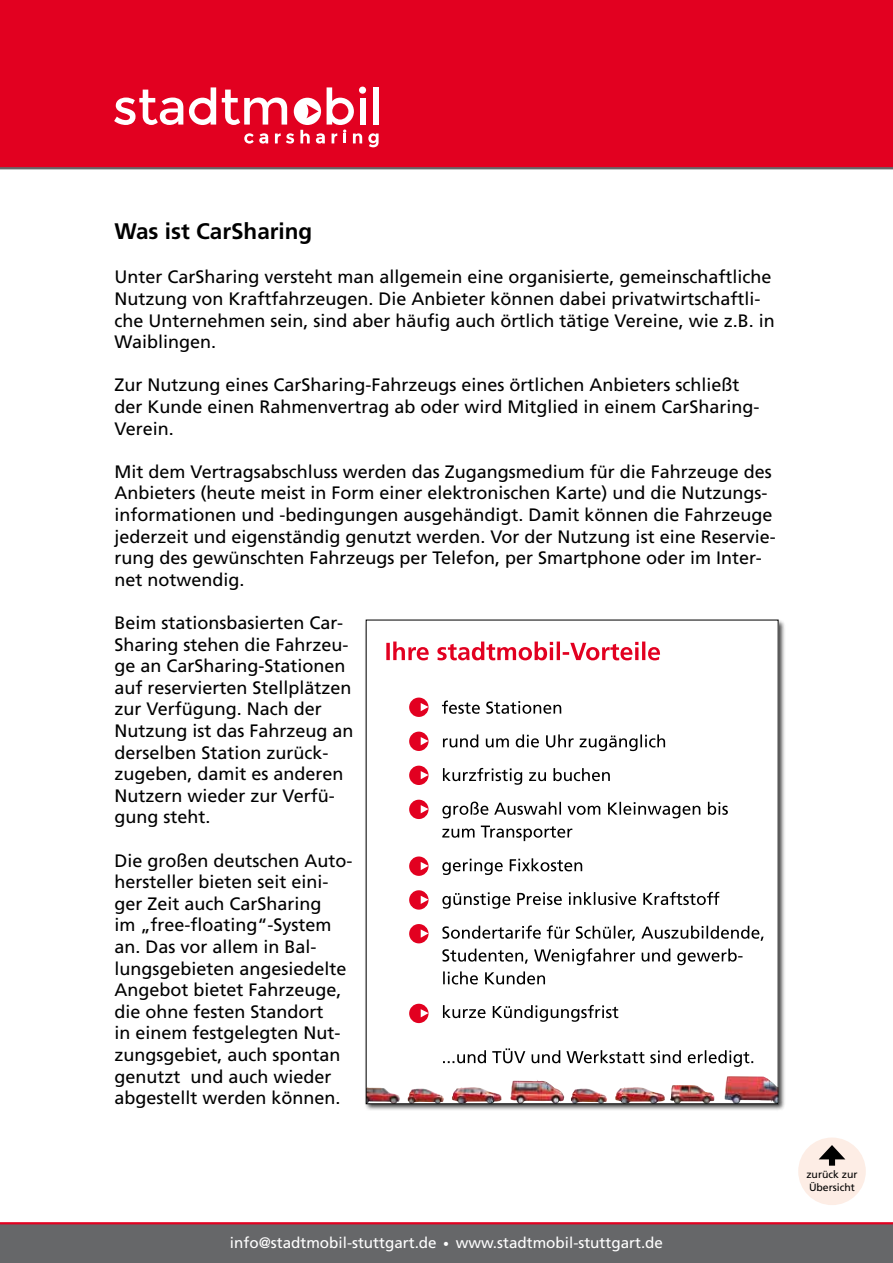
<style>
.page{position:relative;width:893px;height:1263px;background:#fff}
.page>*{position:absolute;margin:0;border:0;box-sizing:border-box;transform-origin:0 0}
.t1{font:700 22.5px "Frutiger";color:#000}
.t2{font:18px/21.6px "Frutiger";color:#000}
.t3{font:15.15px "Frutiger";color:#fff}
.t4{font:10.5px/12.6px "Frutiger";color:#000}
.s1{font-size:11.85px}
</style>
<div class="page">
<div style="left:0;top:0;width:893px;height:168px;background:#e20020"></div>
<hr style="left:0;top:167px;width:893px;height:2px;background:#666769">
<div style="left:0;top:1224px;width:893px;height:39px;background:#666769"></div>
<hr style="left:0;top:1222px;width:893px;height:2px;background:#e20020">
<div style="left:364px;top:619px;width:422px;height:492px;background:#000;opacity:.75"></div>
<div style="left:366px;top:620px;width:412px;height:483px;background:#fff"></div>
<div style="left:409px;top:732px;width:19px;height:19px;background:#e20020;border-radius:50%"></div>
<svg style="left:421px;top:737px;width:7px;height:8px"></svg>
<div style="left:409px;top:766px;width:19px;height:19px;background:#e20020;border-radius:50%"></div>
<svg style="left:421px;top:771px;width:7px;height:8px"></svg>
<div style="left:409px;top:800px;width:19px;height:19px;background:#e20020;border-radius:50%"></div>
<svg style="left:421px;top:805px;width:7px;height:8px"></svg>
<div style="left:409px;top:856px;width:19px;height:20px;background:#e20020;border-radius:50%"></div>
<svg style="left:421px;top:862px;width:7px;height:8px"></svg>
<div style="left:409px;top:890px;width:19px;height:20px;background:#e20020;border-radius:50%"></div>
<svg style="left:421px;top:896px;width:7px;height:8px"></svg>
<div style="left:409px;top:924px;width:19px;height:19px;background:#e20020;border-radius:50%"></div>
<svg style="left:421px;top:929px;width:7px;height:9px"></svg>
<div style="left:409px;top:1004px;width:19px;height:19px;background:#e20020;border-radius:50%"></div>
<svg style="left:421px;top:1009px;width:7px;height:8px"></svg>
<div style="left:409px;top:697px;width:19px;height:20px;background:#e20020;border-radius:50%"></div>
<svg style="left:421px;top:703px;width:7px;height:8px"></svg>
<svg style="left:443px;top:1048px;width:310px;height:19px"></svg>
<svg style="left:443px;top:1005px;width:175px;height:17px"></svg>
<svg style="left:443px;top:971px;width:102px;height:13px"></svg>
<svg style="left:442px;top:948px;width:300px;height:17px"></svg>
<svg style="left:442px;top:925px;width:322px;height:16px"></svg>
<svg style="left:442px;top:892px;width:277px;height:17px"></svg>
<svg style="left:442px;top:858px;width:140px;height:17px"></svg>
<svg style="left:442px;top:825px;width:130px;height:16px"></svg>
<svg style="left:442px;top:801px;width:286px;height:17px"></svg>
<svg style="left:443px;top:768px;width:167px;height:17px"></svg>
<svg style="left:443px;top:734px;width:222px;height:17px"></svg>
<svg style="left:442px;top:700px;width:119px;height:14px"></svg>
<svg style="left:386px;top:641px;width:274px;height:19px"></svg>
<img style="left:366px;top:1080px;width:198px;height:25px">
<img style="left:571px;top:1087px;width:94px;height:18px">
<img style="left:670px;top:1076px;width:109px;height:29px">
<div style="left:798px;top:1137px;width:68px;height:68px;background:#fdede5;border-radius:50%"></div>
<div style="left:829px;top:1154px;width:6px;height:12px;background:#000"></div>
<svg style="left:819px;top:1145px;width:26px;height:14px"></svg>
<svg style="left:114px;top:90px;width:69px;height:35px"></svg>
<svg style="left:189px;top:87px;width:27px;height:38px"></svg>
<svg style="left:222px;top:87px;width:157px;height:60px"></svg>
<p class="t1" style="left:114px;top:218px;width:199px">Was ist CarSharing</p>
<p class="t2" style="left:114px;top:266px;width:662px">Unter CarSharing versteht man allgemein eine organisierte, gemeinschaftliche Nutzung von Kraftfahrzeugen. Die Anbieter können dabei privatwirtschaftli&shy;che Unternehmen sein, sind aber häufig auch örtlich tätige Vereine, wie z.B. in Waiblingen.</p>
<p class="t2" style="left:114px;top:374px;width:647px">Zur Nutzung eines CarSharing-Fahrzeugs eines örtlichen Anbieters schließt der Kunde einen Rahmenvertrag ab oder wird Mitglied in einem CarSharing-<br>Verein.</p>
<p class="t2" style="left:114px;top:460px;width:663px">Mit dem Vertragsabschluss werden das Zugangsmedium für die Fahrzeuge des Anbieters (heute meist in Form einer elektronischen Karte) und die Nutzungs&shy;informationen und -bedingungen ausgehändigt. Damit können die Fahrzeuge jederzeit und eigenständig genutzt werden. Vor der Nutzung ist eine Reservie&shy;rung des gewünschten Fahrzeugs per Telefon, per Smartphone oder im Inter&shy;net notwendig.</p>
<p class="t2" style="left:114px;top:612px;width:241px">Beim stationsbasierten Car-<br>Sharing stehen die Fahrzeu&shy;ge an CarSharing-Stationen auf reservierten Stellplätzen zur Verfügung. Nach der<br>Nutzung ist das Fahrzeug an derselben Station zurück&shy;zugeben, damit es anderen<br>Nutzern wieder zur Verfü&shy;gung steht.</p>
<p class="t2" style="left:114px;top:849px;width:240px">Die großen deutschen Auto&shy;hersteller bieten seit eini&shy;ger Zeit auch CarSharing<br>im „free-floating“-System an. Das vor allem in Bal&shy;lungsgebieten angesiedelte<br>Angebot bietet Fahrzeuge, die ohne festen Standort<br>in einem festgelegten Nut&shy;zungsgebiet, auch spontan genutzt und auch wieder abgestellt werden können.</p>
<p class="t3" style="left:230px;top:1234px;width:435px">info@stadtmobil-stuttgart.de <span class="s1">•</span> www.stadtmobil-stuttgart.de</p>
<p class="t4" style="left:806px;top:1168px;width:53px">zurück zur<br>Übersicht</p>
</div>
